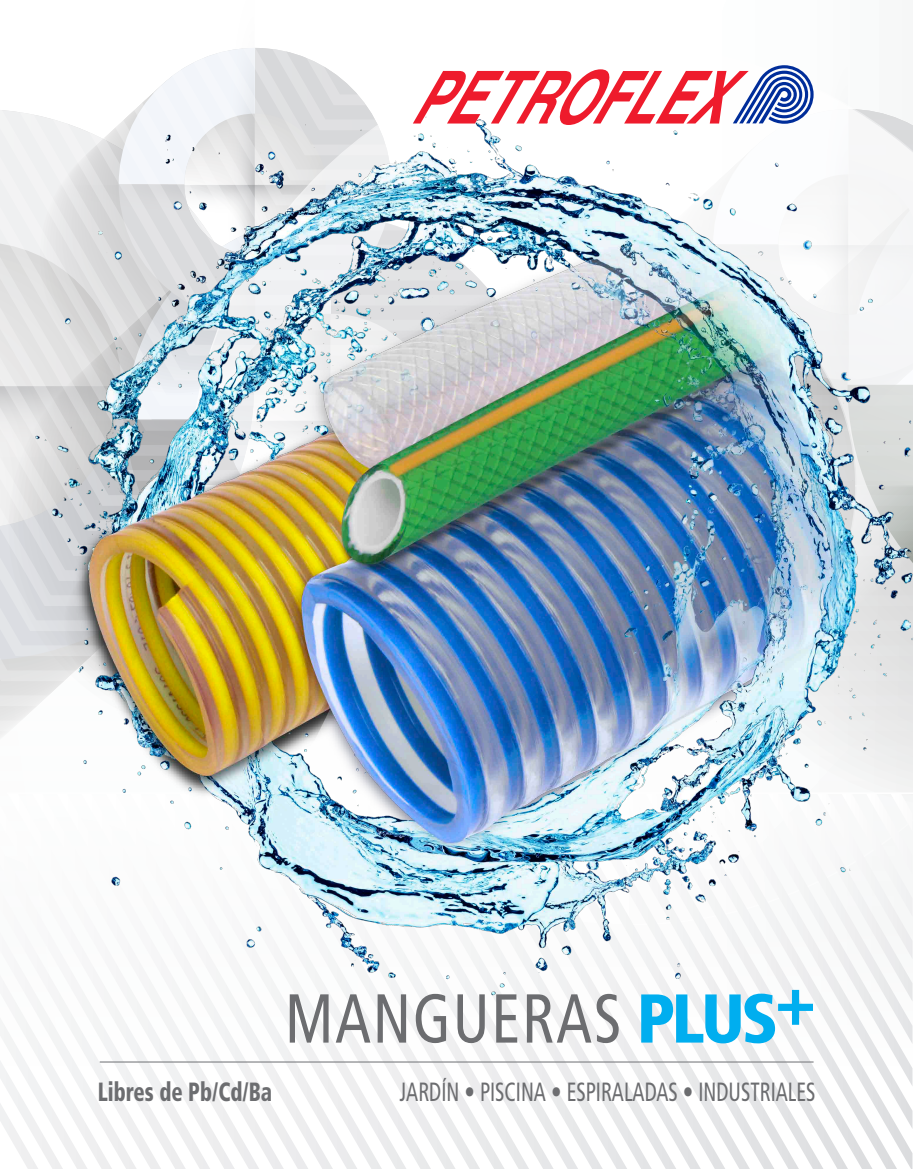
<style>
.page{position:relative;width:914px;height:1169px;background:#fff}
.page>*{position:absolute;margin:0;border:0;box-sizing:border-box;transform-origin:0 0}
.t1{font:condensed 69.15px "Frutiger LT Std";letter-spacing:.03em;color:#6c6d70;scale:.9 1}
.t2{font:condensed 26.4px "Frutiger LT Std";color:#6c6d70;scale:.8 1}
.t3{font:900 condensed 26.4px "Frutiger LT Std";color:#6c6d70;scale:.8 1}
</style>
<div class="page">
<img style="left:0;top:125px;width:913px;height:1044px">
<hr style="left:100px;top:1061px;width:713px;height:1px;background:#87898c">
<img style="left:0;top:48px;width:912px;height:726px">
<svg style="left:641px;top:794px;width:271px;height:250px"></svg>
<h1 class="t1" style="left:285px;top:978px;width:375px">MANGUERAS</h1>
<p class="t3" style="left:98px;top:1076px;width:219px">Libres de Pb/Cd/Ba</p>
<p class="t2" style="left:400px;top:1076px;width:521px">JARDÍN • PISCINA • ESPIRALADAS • INDUSTRIALES</p>
</div>
